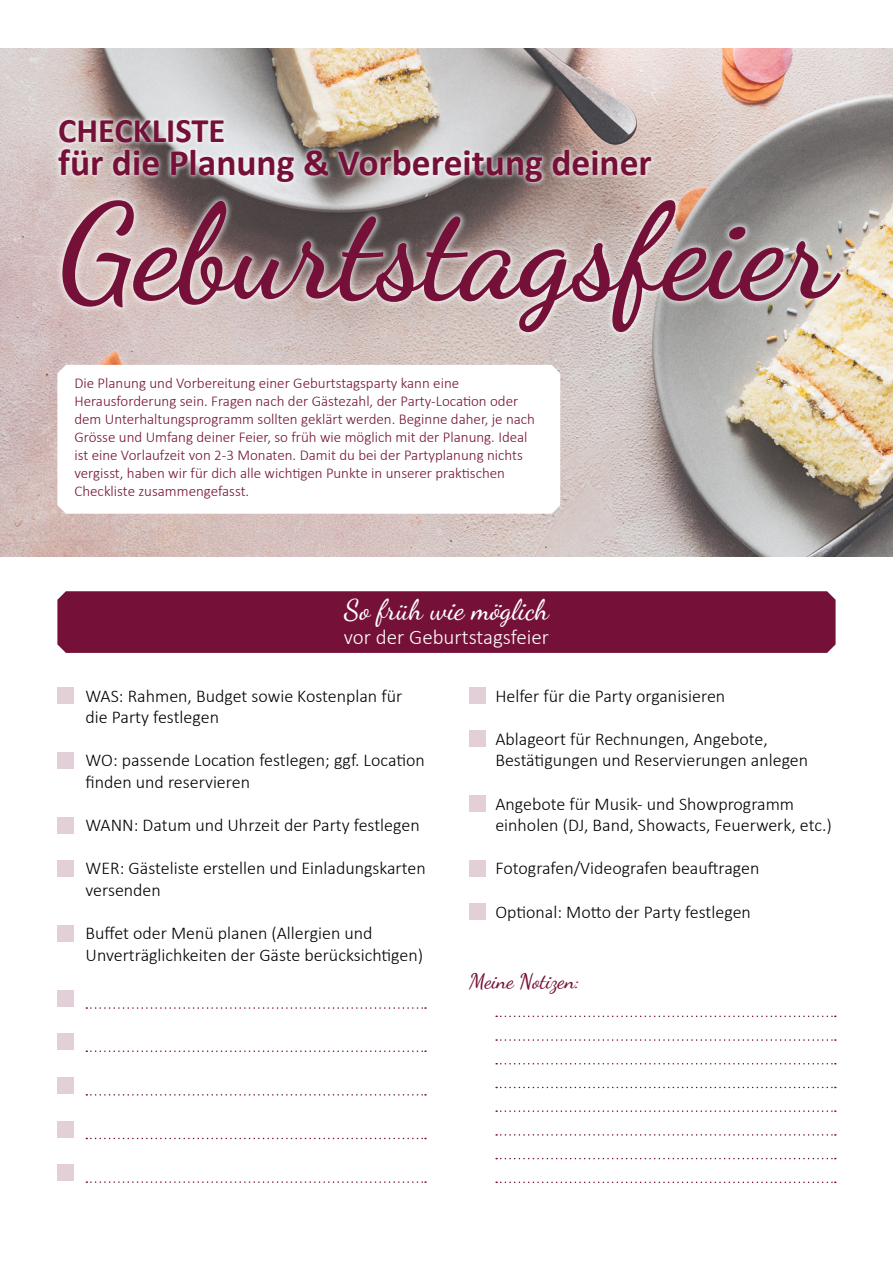
<style>
.page{position:relative;width:893px;height:1263px;background:#fff}
.page>*{position:absolute;margin:0;border:0;box-sizing:border-box;transform-origin:0 0}
.t1{font:132px "Dancing Script";color:#751138}
.t2{font:700 37.5px "Calibri";color:#751138}
.t3{font:700 34.5px "Calibri";color:#751138}
.t4{font:500 28.5px "Dancing Script";color:#fff}
.t5{font:300 21px "Calibri";color:#fff}
.t6{font:500 21px "Dancing Script";color:#751138}
.t7{font:300 18px/21.6px "Calibri";color:#000}
.t8{font:300 15px/18px "Calibri";color:#751138}
</style>
<div class="page">
<img style="left:0;top:49px;width:893px;height:507px">
<div style="left:55px;top:193px;width:793px;height:146px;background:#fff;opacity:.8"></div>
<svg style="left:57px;top:365px;width:503px;height:149px"></svg>
<div style="left:57px;top:591px;width:779px;height:62px;background:#751138"></div>
<div style="left:57px;top:688px;width:17px;height:16px;background:#e3d0d7"></div>
<div style="left:57px;top:752px;width:17px;height:17px;background:#e3cfd7"></div>
<div style="left:57px;top:817px;width:17px;height:16px;background:#e3cfd7"></div>
<div style="left:57px;top:860px;width:17px;height:17px;background:#e3cfd7"></div>
<div style="left:57px;top:990px;width:17px;height:16px;background:#e3cfd7"></div>
<div style="left:57px;top:925px;width:17px;height:16px;background:#e3cfd7"></div>
<div style="left:57px;top:1034px;width:17px;height:16px;background:#e3cfd7"></div>
<div style="left:57px;top:1077px;width:17px;height:16px;background:#e3cfd7"></div>
<div style="left:57px;top:1121px;width:17px;height:16px;background:#e3cfd7"></div>
<div style="left:57px;top:1164px;width:17px;height:17px;background:#e3cfd7"></div>
<div style="left:469px;top:688px;width:16px;height:16px;background:#e3cfd7"></div>
<div style="left:469px;top:731px;width:16px;height:16px;background:#e3cfd7"></div>
<div style="left:469px;top:796px;width:16px;height:16px;background:#e3cfd7"></div>
<div style="left:469px;top:860px;width:16px;height:17px;background:#e3cfd7"></div>
<div style="left:469px;top:904px;width:16px;height:16px;background:#e3cfd7"></div>
<svg style="left:496px;top:1039px;width:340px;height:2px"></svg>
<svg style="left:496px;top:1015px;width:340px;height:2px"></svg>
<svg style="left:496px;top:1063px;width:340px;height:1px"></svg>
<svg style="left:496px;top:1087px;width:340px;height:1px"></svg>
<svg style="left:496px;top:1158px;width:340px;height:1px"></svg>
<svg style="left:496px;top:1110px;width:340px;height:2px"></svg>
<svg style="left:496px;top:1181px;width:340px;height:2px"></svg>
<svg style="left:86px;top:1050px;width:340px;height:2px"></svg>
<svg style="left:86px;top:1094px;width:340px;height:1px"></svg>
<svg style="left:86px;top:1138px;width:340px;height:1px"></svg>
<svg style="left:86px;top:1181px;width:340px;height:2px"></svg>
<svg style="left:86px;top:1007px;width:340px;height:2px"></svg>
<svg style="left:496px;top:1134px;width:340px;height:2px"></svg>
<svg style="left:53px;top:114px;width:604px;height:73px;background:#bdb5b1"></svg>
<h3 class="t3" style="left:58px;top:106px;width:169px">CHECKLISTE</h3>
<h2 class="t2" style="left:58px;top:136px;width:595px">für die Planung &amp; Vorbereitung deiner</h2>
<h1 class="t1" style="left:58px;top:151px;width:778px">Geburtstagsfeier</h1>
<p class="t8" style="left:74px;top:374px;width:462px">Die Planung und Vorbereitung einer Geburtstagsparty kann eine Herausforderung sein. Fragen nach der Gästezahl, der Party-Location oder dem Unterhaltungsprogramm sollten geklärt werden. Beginne daher, je nach Grösse und Umfang deiner Feier, so früh wie möglich mit der Planung. Ideal ist eine Vorlaufzeit von 2-3 Monaten. Damit du bei der Partyplanung nichts vergisst, haben wir für dich alle wichtigen Punkte in unserer praktischen Checkliste zusammengefasst.</p>
<h3 class="t4" style="left:344px;top:588px;width:206px">So früh wie möglich</h3>
<p class="t5" style="left:344px;top:624px;width:207px">vor der Geburtstagsfeier</p>
<p class="t7" style="left:86px;top:685px;width:318px">WAS: Rahmen, Budget sowie Kostenplan für die Party festlegen</p>
<p class="t7" style="left:86px;top:749px;width:341px">WO: passende Location festlegen; ggf. Location finden und reservieren</p>
<p class="t7" style="left:86px;top:814px;width:336px">WANN: Datum und Uhrzeit der Party festlegen</p>
<p class="t7" style="left:86px;top:857px;width:342px">WER: Gästeliste erstellen und Einladungskarten versenden</p>
<p class="t7" style="left:86px;top:922px;width:339px">Buffet oder Menü planen (Allergien und<br>Unverträglichkeiten der Gäste berücksichtigen)</p>
<p class="t7" style="left:495px;top:685px;width:231px">Helfer für die Party organisieren</p>
<p class="t7" style="left:495px;top:728px;width:314px">Ablageort für Rechnungen, Angebote,<br>Bestätigungen und Reservierungen anlegen</p>
<p class="t7" style="left:495px;top:793px;width:338px">Angebote für Musik- und Showprogramm einholen (DJ, Band, Showacts, Feuerwerk, etc.)</p>
<p class="t7" style="left:495px;top:857px;width:266px">Fotografen/Videografen beauftragen</p>
<p class="t7" style="left:495px;top:901px;width:257px">Optional: Motto der Party festlegen</p>
<p class="t6" style="left:469px;top:965px;width:112px">Meine Notizen:</p>
</div>
